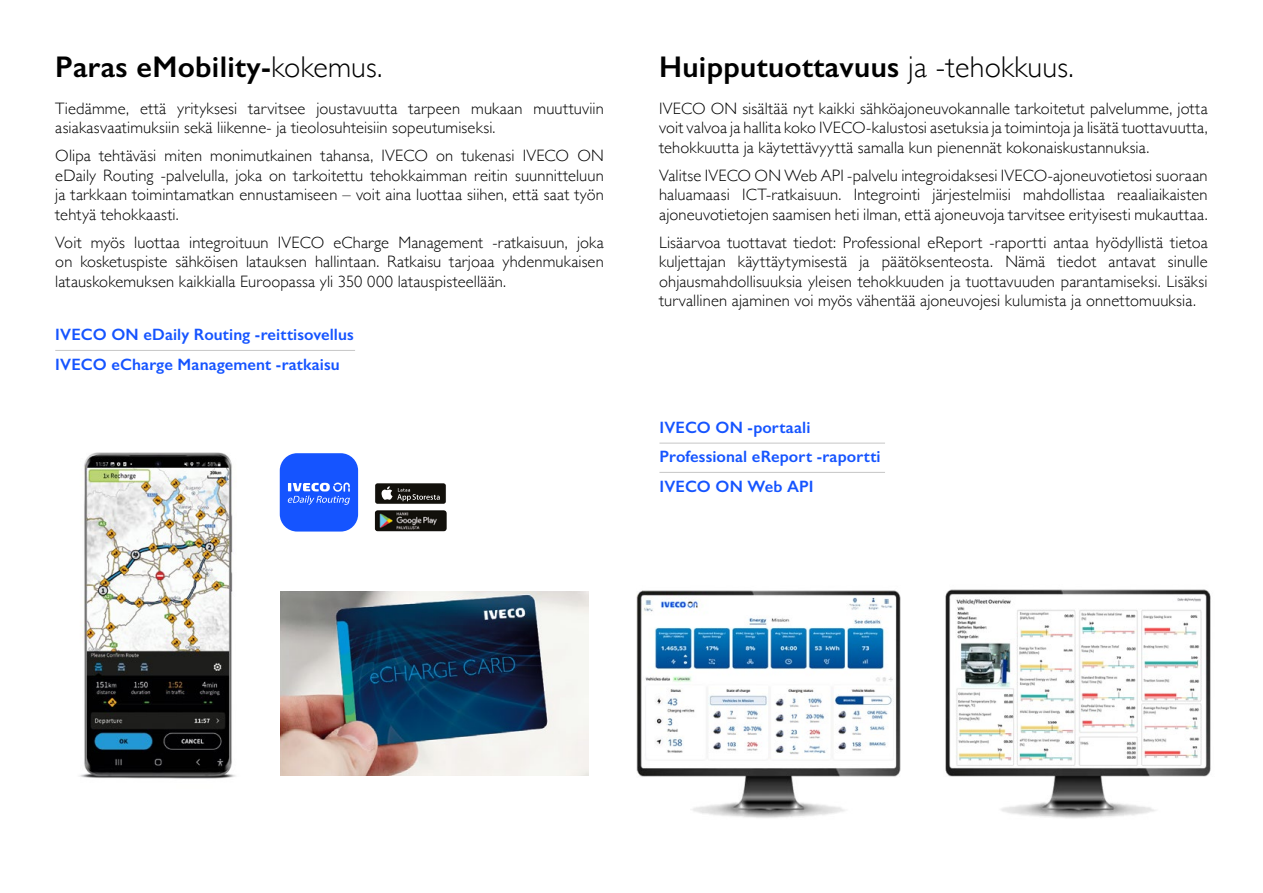
<style>
.page{position:relative;width:1263px;height:893px;background:#fff}
.page>*{position:absolute;margin:0;border:0;box-sizing:border-box;transform-origin:0 0}
.t1{font:600 30px "Gill Sans";letter-spacing:.01em;color:#000}
.t2{font:300 16.5px/19.5px "Gill Sans";letter-spacing:.01em;color:#000;text-align:justify}
.t3{font:600 16.5px/29.2px "Gill Sans";letter-spacing:.005em;color:#1554ff}
.s1{font-weight:300}
</style>
<div class="page">
<img style="left:945px;top:589px;width:266px;height:230px">
<img style="left:636px;top:590px;width:265px;height:228px">
<img style="left:281px;top:591px;width:307px;height:184px">
<img style="left:80px;top:452px;width:156px;height:327px">
<div style="left:280px;top:453px;width:78px;height:79px;background:#1554ff;border-radius:17px"></div>
<svg style="left:288px;top:483px;width:62px;height:22px"></svg>
<hr style="left:55px;top:350px;width:300px;height:1px;background:#c6c6c6">
<hr style="left:659px;top:443px;width:226px;height:1px;background:#c6c6c6">
<hr style="left:659px;top:472px;width:226px;height:1px;background:#c6c6c6">
<img style="left:375px;top:510px;width:72px;height:21px">
<svg style="left:375px;top:483px;width:71px;height:21px"></svg>
<h1 class="t1" style="left:55px;top:49px;width:329px">Paras eMobility-<span class="s1">kokemus.</span></h1>
<p class="t2" style="left:55px;top:98px;width:550px">Tiedämme, että yrityksesi tarvitsee joustavuutta tarpeen mukaan muuttuviin asiakasvaatimuksiin sekä liikenne- ja tieolosuhteisiin sopeutumiseksi.</p>
<p class="t2" style="left:55px;top:145px;width:550px">Olipa tehtäväsi miten monimutkainen tahansa, IVECO on tukenasi IVECO ON eDaily Routing -palvelulla, joka on tarkoitettu tehokkaimman reitin suunnitteluun ja tarkkaan toimintamatkan ennustamiseen – voit aina luottaa siihen, että saat työn tehtyä tehokkaasti.</p>
<p class="t2" style="left:55px;top:232px;width:550px">Voit myös luottaa integroituun IVECO eCharge Management -ratkaisuun, joka on kosketuspiste sähköisen latauksen hallintaan. Ratkaisu tarjoaa yhdenmukaisen latauskokemuksen kaikkialla Euroopassa yli 350 000 latauspisteellään.</p>
<p class="t3" style="left:55px;top:320px;width:300px">IVECO ON eDaily Routing -reittisovellus<br>IVECO eCharge Management -ratkaisu</p>
<h1 class="t1" style="left:659px;top:49px;width:416px">Huipputuottavuus <span class="s1">ja -tehokkuus.</span></h1>
<p class="t2" style="left:659px;top:98px;width:550px">IVECO ON sisältää nyt kaikki sähköajoneuvokannalle tarkoitetut palvelumme, jotta voit valvoa ja hallita koko IVECO-kalustosi asetuksia ja toimintoja ja lisätä tuottavuutta, tehokkuutta ja käytettävyyttä samalla kun pienennät kokonaiskustannuksia.</p>
<p class="t2" style="left:659px;top:165px;width:550px">Valitse IVECO ON Web API -palvelu integroidaksesi IVECO-ajoneuvotietosi suoraan haluamaasi ICT-ratkaisuun. Integrointi järjestelmiisi mahdollistaa reaaliaikaisten ajoneuvotietojen saamisen heti ilman, että ajoneuvoja tarvitsee erityisesti mukauttaa.</p>
<p class="t2" style="left:659px;top:232px;width:550px">Lisäarvoa tuottavat tiedot: Professional eReport -raportti antaa hyödyllistä tietoa kuljettajan käyttäytymisestä ja päätöksenteosta. Nämä tiedot antavat sinulle ohjausmahdollisuuksia yleisen tehokkuuden ja tuottavuuden parantamiseksi. Lisäksi turvallinen ajaminen voi myös vähentää ajoneuvojesi kulumista ja onnettomuuksia.</p>
<p class="t3" style="left:659px;top:413px;width:223px">IVECO ON -portaali<br>Professional eReport -raportti<br>IVECO ON Web API</p>
</div>
